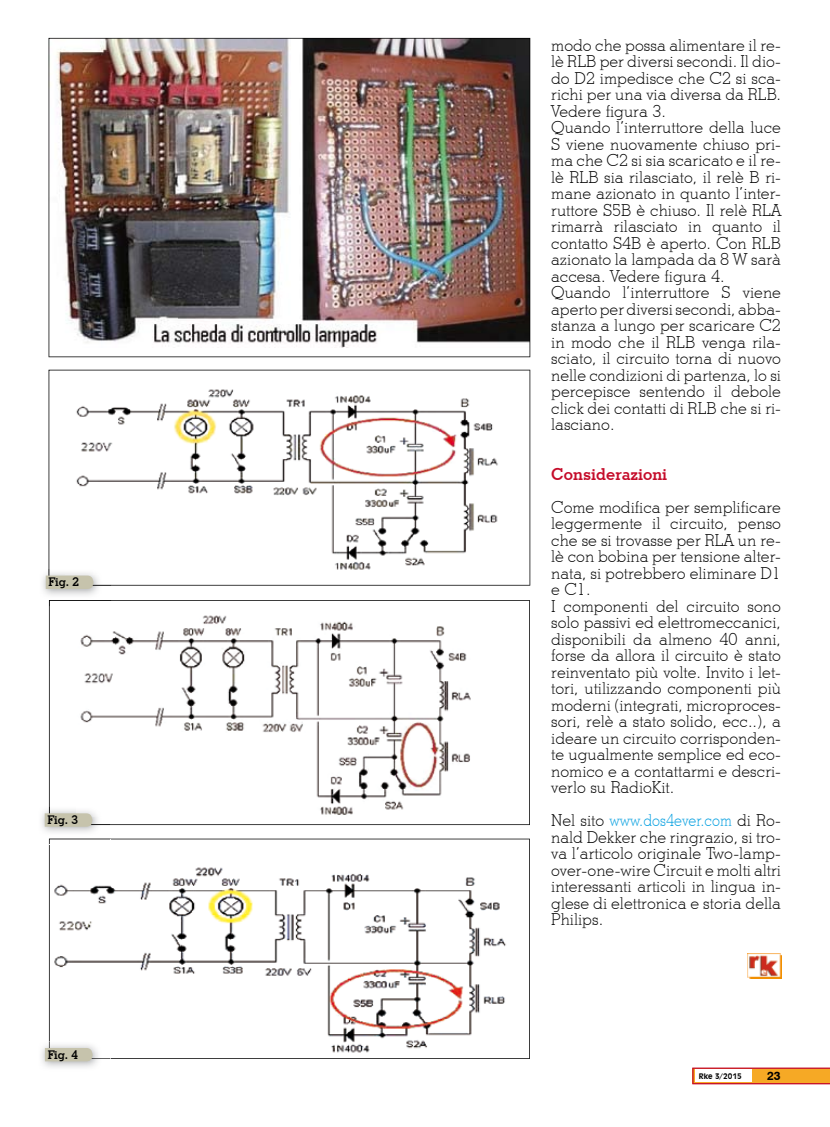
<style>
.page{position:relative;width:830px;height:1127px;background:#fff}
.page>*{position:absolute;margin:0;border:0;box-sizing:border-box;transform-origin:0 0}
.t1{font:300 16.5px/16.5px "Stymie BT";color:#000}
.t2{font:700 16.5px "Stymie BT";color:#c50c2a}
.t3{font:700 12px "Stymie BT";letter-spacing:-.02em;color:#000}
.t4{font:700 12px "Swiss 721 BT";color:#000}
.t5{font:700 7.5px "Incised 901 BT";color:#000}
.s1{color:#009ee0}
</style>
<div class="page">
<svg style="left:692px;top:1067px;width:137px;height:17px;background:#ec8d32"></svg>
<div style="left:694px;top:1069px;width:57px;height:13px;background:#fff"></div>
<img style="left:49px;top:38px;width:481px;height:319px">
<svg style="left:49px;top:370px;width:481px;height:216px"></svg>
<svg style="left:49px;top:600px;width:480px;height:225px"></svg>
<svg style="left:49px;top:838px;width:480px;height:221px"></svg>
<img style="left:42px;top:569px;width:57px;height:37px">
<img style="left:49px;top:569px;width:62px;height:17px">
<img style="left:49px;top:600px;width:62px;height:6px">
<svg style="left:46px;top:575px;width:48px;height:14px"></svg>
<img style="left:41px;top:807px;width:69px;height:37px">
<img style="left:49px;top:807px;width:61px;height:18px">
<img style="left:49px;top:838px;width:61px;height:6px">
<svg style="left:45px;top:813px;width:48px;height:14px"></svg>
<img style="left:41px;top:1041px;width:57px;height:27px">
<img style="left:93px;top:1058px;width:17px;height:1px">
<img style="left:49px;top:1041px;width:61px;height:17px">
<svg style="left:45px;top:1048px;width:48px;height:13px"></svg>
<img style="left:747px;top:954px;width:33px;height:25px">
<p class="t3" style="left:48px;top:575px;width:32px">Fig. 2</p>
<p class="t3" style="left:47px;top:812px;width:32px">Fig. 3</p>
<p class="t3" style="left:48px;top:1047px;width:32px">Fig. 4</p>
<p class="t1" style="left:551px;top:37px;width:231px">modo che possa alimentare il re&shy;lè RLB per diversi secondi. Il dio&shy;do D2 impedisce che C2 si sca&shy;richi per una via diversa da RLB.<br>Vedere figura 3.<br>Quando l’interruttore della luce<br>S viene nuovamente chiuso pri&shy;ma che C2 si sia scaricato e il re&shy;lè RLB sia rilasciato, il relè B ri&shy;mane azionato in quanto l’inter&shy;ruttore S5B è chiuso. Il relè RLA rimarrà rilasciato in quanto il contatto S4B è aperto. Con RLB azionato la lampada da 8 W sarà accesa. Vedere figura 4.<br>Quando l’interruttore S viene aperto per diversi secondi, abba&shy;stanza a lungo per scaricare C2 in modo che il RLB venga rila&shy;sciato, il circuito torna di nuovo nelle condizioni di partenza, lo si percepisce sentendo il debole click dei contatti di RLB che si ri&shy;lasciano.</p>
<p class="t2" style="left:551px;top:464px;width:117px">Considerazioni</p>
<p class="t1" style="left:551px;top:499px;width:231px">Come modifica per semplificare leggermente il circuito, penso che se si trovasse per RLA un re&shy;lè con bobina per tensione alter&shy;nata, si potrebbero eliminare D1 e C1.<br>I componenti del circuito sono solo passivi ed elettromeccanici, disponibili da almeno 40 anni, forse da allora il circuito è stato reinventato più volte. Invito i let&shy;tori, utilizzando componenti più moderni (integrati, microproces&shy;sori, relè a stato solido, ecc..), a ideare un circuito corrisponden&shy;te ugualmente semplice ed eco&shy;nomico e a contattarmi e descri&shy;verlo su RadioKit.</p>
<p class="t1" style="left:551px;top:812px;width:231px;text-align:justify">Nel sito <span class="s1">www.dos4ever.com</span> di Ro&shy;nald Dekker che ringrazio, si tro&shy;va l’articolo originale Two-lamp&shy;over-one-wire Circuit e molti altri interessanti articoli in lingua in&shy;glese di elettronica e storia della Philips.</p>
<p class="t5" style="left:698px;top:1071px;width:44px">Rke 3/2015</p>
<p class="t4" style="left:766px;top:1068px;width:15px">23</p>
</div>
